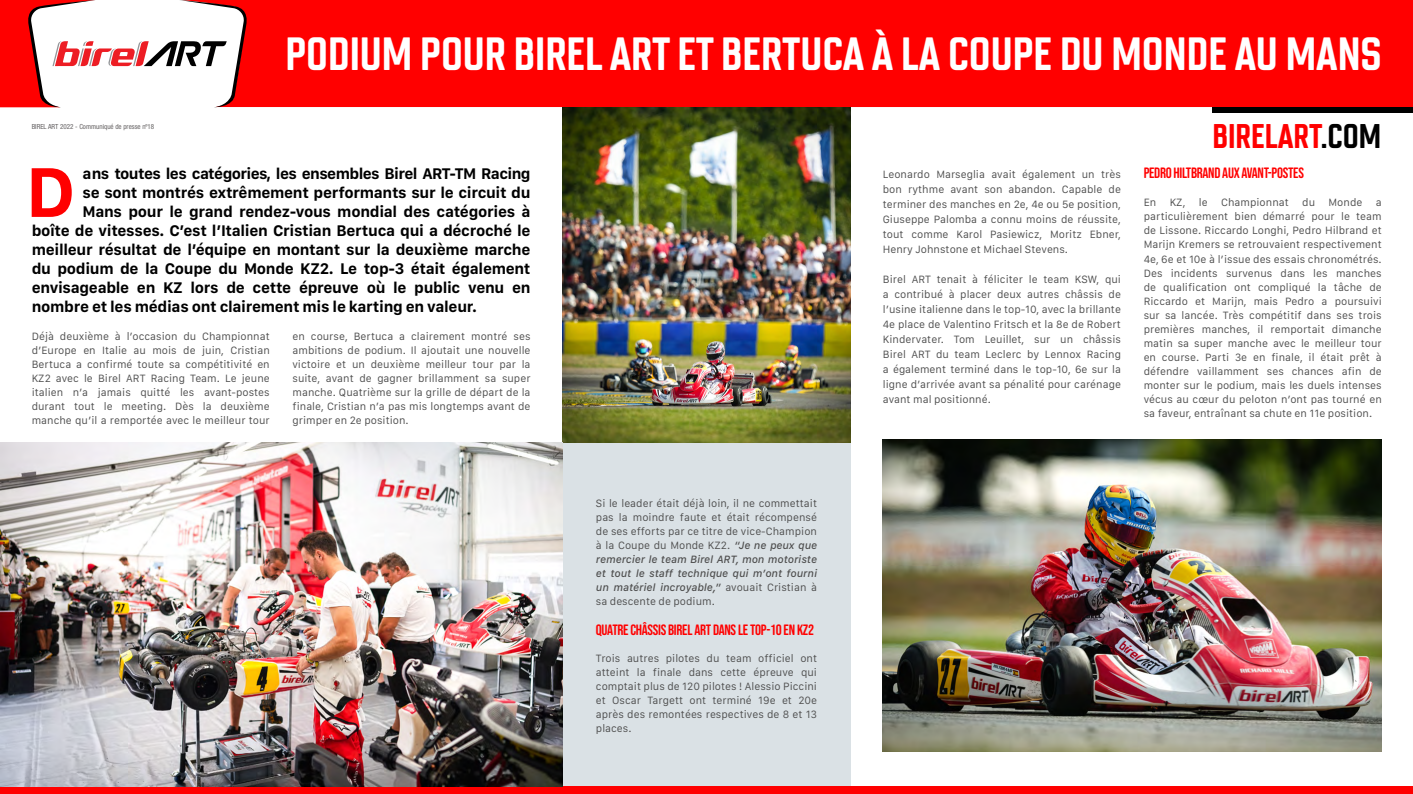
<style>
.page{position:relative;width:1413px;height:794px;background:#fff}
.page>*{position:absolute;margin:0;border:0;box-sizing:border-box;transform-origin:0 0}
.t1{font:700 73px "San Francisco Text";color:#f00}
.t2{font:700 46.6px "Chromoxome Pro";color:#fff}
.t3{font:700 34.2px "Chromoxome Pro";color:#f00}
.t4{font:700 16px "San Francisco Text";letter-spacing:-.02em;color:#000}
.t5{font:700 16px "San Francisco Text";letter-spacing:-.04em;color:#000}
.t6{font:15px "Bebas Neue Semi Rounded";letter-spacing:-.02em;color:#f00}
.t7{font:11px/14px "San Francisco Text";color:#4e4e4e;text-align:justify}
.t8{font:condensed 7px "Helvetica Neue LT Pro";color:#656263}
.s1{font-weight:500;font-style:italic}
.s2{color:#000}
</style>
<div class="page">
<div style="left:562px;top:442px;width:289px;height:344px;background:#dae1e5"></div>
<div style="left:0;top:786px;width:1413px;height:8px;background:#f00"></div>
<div style="left:249px;top:0;width:1164px;height:107px;background:#f00"></div>
<svg style="left:0;top:0;width:249px;height:107px"></svg>
<div style="left:1212px;top:107px;width:201px;height:6px;background:#000"></div>
<img style="left:562px;top:107px;width:289px;height:335px">
<img style="left:883px;top:439px;width:498px;height:312px">
<img style="left:0;top:442px;width:562px;height:344px">
<h2 class="t2" style="left:285px;top:26px;width:1098px">PODIUM POUR BIREL ART ET BERTUCA À LA COUPE DU MONDE AU MANS</h2>
<p class="t8" style="left:32px;top:122px;width:124px">BIREL ART 2022 - Communiqué de presse nº18</p>
<h1 class="t1" style="left:26px;top:147px;width:51px">D</h1>
<h3 class="t5" style="left:83px;top:164px;width:449px">ans toutes les catégories, les ensembles Birel ART-TM Racing</h3>
<h3 class="t4" style="left:83px;top:183px;width:449px">se sont montrés extrêmement performants sur le circuit du</h3>
<h3 class="t4" style="left:83px;top:202px;width:449px">Mans pour le grand rendez-vous mondial des catégories à</h3>
<h3 class="t4" style="left:32px;top:221px;width:500px">boîte de vitesses. C’est l’Italien Cristian Bertuca qui a décroché le</h3>
<h3 class="t4" style="left:32px;top:240px;width:500px">meilleur résultat de l’équipe en montant sur la deuxième marche</h3>
<h3 class="t4" style="left:32px;top:259px;width:500px">du podium de la Coupe du Monde KZ2. Le top-3 était également</h3>
<h3 class="t4" style="left:32px;top:278px;width:500px">envisageable en KZ lors de cette épreuve où le public venu en</h3>
<h3 class="t4" style="left:32px;top:296px;width:447px">nombre et les médias ont clairement mis le karting en valeur.</h3>
<p class="t7" style="left:32px;top:330px;width:240px">Déjà deuxième à l’occasion du Championnat d’Europe en Italie au mois de juin, Cristian Bertuca a confirmé toute sa compétitivité en KZ2 avec le Birel ART Racing Team. Le jeune italien n’a jamais quitté les avant-postes durant tout le meeting. Dès la deuxième manche qu’il a remportée avec le meilleur tour</p>
<p class="t7" style="left:292px;top:330px;width:240px">en course, Bertuca a clairement montré ses ambitions de podium. Il ajoutait une nouvelle victoire et un deuxième meilleur tour par la suite, avant de gagner brillamment sa super manche. Quatrième sur la grille de départ de la finale, Cristian n’a pas mis longtemps avant de grimper en 2e position.</p>
<p class="t7" style="left:596px;top:497px;width:223px">Si le leader était déjà loin, il ne commettait pas la moindre faute et était récompensé de ses efforts par ce titre de vice-Champion à la Coupe du Monde KZ2. <span class="s1">“Je ne peux que remercier le team Birel ART, mon motoriste et tout le staff technique qui m’ont fourni un matériel incroyable,”</span> avouait Cristian à sa descente de podium.</p>
<h3 class="t6" style="left:596px;top:621px;width:220px">QUATRE CHÂSSIS BIREL ART DANS LE TOP-10 EN KZ2</h3>
<p class="t7" style="left:596px;top:652px;width:223px">Trois autres pilotes du team officiel ont atteint la finale dans cette épreuve qui comptait plus de 120 pilotes ! Alessio Piccini et Oscar Targett ont terminé 19e et 20e après des remontées respectives de 8 et 13 places.</p>
<p class="t7" style="left:883px;top:167px;width:240px;line-height:15px">Leonardo Marseglia avait également un très bon rythme avant son abandon. Capable de terminer des manches en 2e, 4e ou 5e position, Giuseppe Palomba a connu moins de réussite, tout comme Karol Pasiewicz, Moritz Ebner, Henry Johnstone et Michael Stevens.</p>
<p class="t7" style="left:883px;top:272px;width:240px;line-height:15px">Birel ART tenait à féliciter le team KSW, qui a contribué à placer deux autres châssis de l’usine italienne dans le top-10, avec la brillante 4e place de Valentino Fritsch et la 8e de Robert Kindervater. Tom Leuillet, sur un châssis Birel ART du team Leclerc by Lennox Racing a également terminé dans le top-10, 6e sur la ligne d’arrivée avant sa pénalité pour carénage avant mal positionné.</p>
<h3 class="t3" style="left:1212px;top:116px;width:170px">BIRELART<span class="s2">.COM</span></h3>
<h3 class="t6" style="left:1143px;top:165px;width:162px">PEDRO HILTBRAND AUX AVANT-POSTES</h3>
<p class="t7" style="left:1143px;top:197px;width:240px">En KZ, le Championnat du Monde a particulièrement bien démarré pour le team de Lissone. Riccardo Longhi, Pedro Hilbrand et Marijn Kremers se retrouvaient respectivement 4e, 6e et 10e à l’issue des essais chronométrés.<br>Des incidents survenus dans les manches de qualification ont compliqué la tâche de Riccardo et Marijn, mais Pedro a poursuivi sur sa lancée. Très compétitif dans ses trois premières manches, il remportait dimanche matin sa super manche avec le meilleur tour en course. Parti 3e en finale, il était prêt à défendre vaillamment ses chances afin de monter sur le podium, mais les duels intenses vécus au cœur du peloton n’ont pas tourné en sa faveur, entraînant sa chute en 11e position.</p>
</div>
